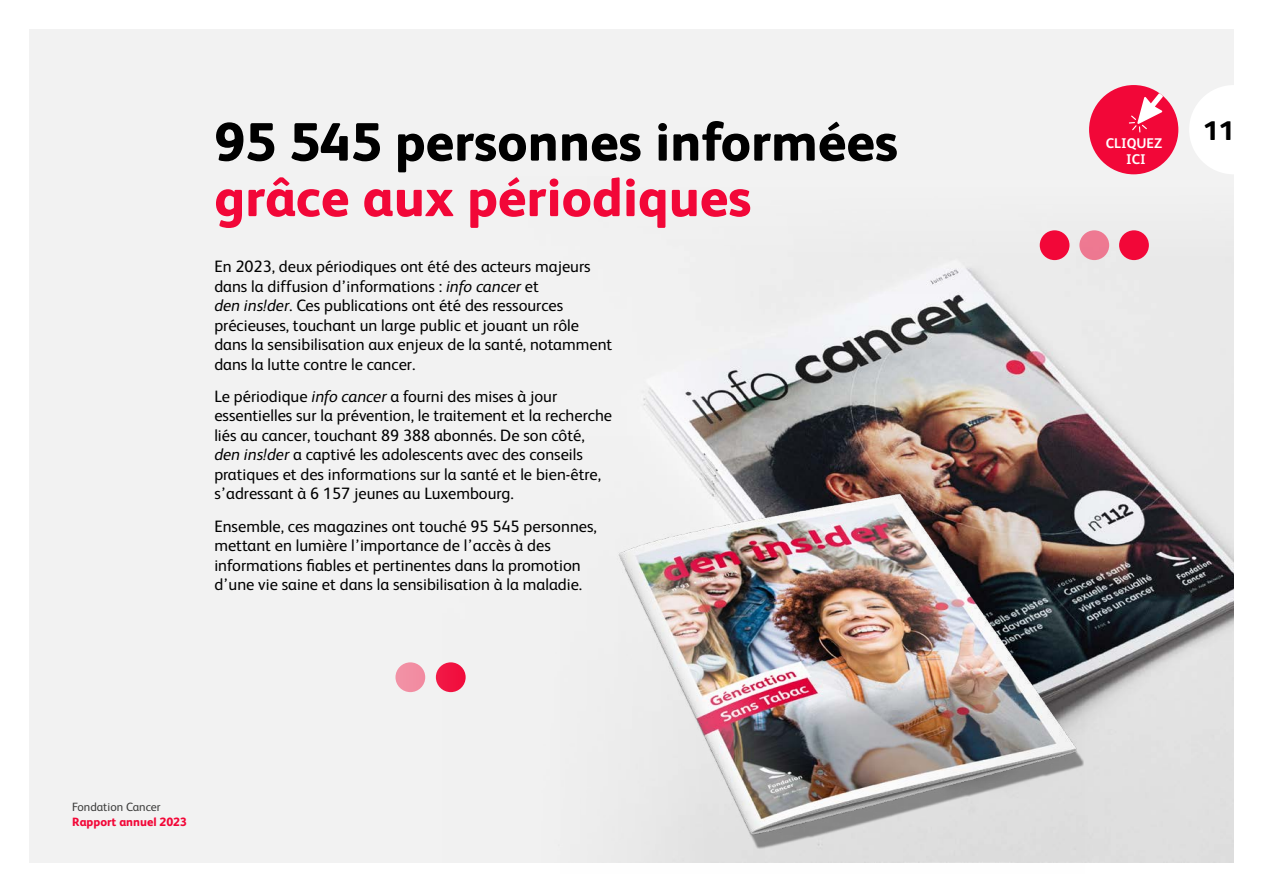
<style>
.page{position:relative;width:1263px;height:893px;background:#fff}
.page>*{position:absolute;margin:0;border:0;box-sizing:border-box;transform-origin:0 0}
.t1{font:800 54px "FS Albert";color:#000}
.t2{font:800 54px "FS Albert";color:#f20738}
.t3{font:800 27px "FS Albert";color:#000}
.t4{font:16.5px/19.5px "FS Albert";color:#000}
.t5{font:700 14.1px/15.6px "FS Albert";color:#fff;text-align:center}
.t6{font:800 12px "FS Albert";color:#f20738}
.t7{font:12px "FS Albert";color:#3c3c3b}
.s1{font-style:italic}
</style>
<div class="page">
<div style="left:30px;top:30px;width:1204px;height:833px;background:#f2f2f2"></div>
<img style="left:442px;top:294px;width:792px;height:569px">
<div style="left:395px;top:662px;width:30px;height:30px;background:#f28ea3;border-radius:50%"></div>
<div style="left:436px;top:662px;width:30px;height:30px;background:#f11241;border-radius:50%"></div>
<div style="left:1040px;top:230px;width:29px;height:30px;background:#f20738;border-radius:50%"></div>
<div style="left:1079px;top:230px;width:30px;height:30px;background:#ee7991;border-radius:50%"></div>
<div style="left:1119px;top:230px;width:30px;height:30px;background:#f20738;border-radius:50%"></div>
<img style="left:560px;top:437px;width:524px;height:426px">
<div style="left:1089px;top:85px;width:89px;height:89px;background:#f20738;border-radius:50%"></div>
<svg style="left:1129px;top:93px;width:34px;height:39px"></svg>
<svg style="left:1189px;top:85px;width:45px;height:89px"></svg>
<h1 class="t1" style="left:214px;top:103px;width:685px">95 545 personnes informées</h1>
<h1 class="t2" style="left:214px;top:158px;width:539px">grâce aux périodiques</h1>
<p class="t4" style="left:214px;top:256px;width:399px">En 2023, deux périodiques ont été des acteurs majeurs dans la diffusion d’informations : <span class="s1">info cancer</span> et<br><span class="s1">den ins!der</span>. Ces publications ont été des ressources précieuses, touchant un large public et jouant un rôle dans la sensibilisation aux enjeux de la santé, notamment dans la lutte contre le cancer.</p>
<p class="t4" style="left:214px;top:386px;width:399px">Le périodique <span class="s1">info cancer</span> a fourni des mises à jour essentielles sur la prévention, le traitement et la recherche liés au cancer, touchant 89 388 abonnés. De son côté, <span class="s1">den ins!der</span> a captivé les adolescents avec des conseils pratiques et des informations sur la santé et le bien-être, s’adressant à 6 157 jeunes au Luxembourg.</p>
<p class="t4" style="left:214px;top:515px;width:384px">Ensemble, ces magazines ont touché 95 545 personnes, mettant en lumière l’importance de l’accès à des informations fiables et pertinentes dans la promotion d’une vie saine et dans la sensibilisation à la maladie.</p>
<p class="t7" style="left:72px;top:799px;width:90px">Fondation Cancer</p>
<p class="t6" style="left:72px;top:813px;width:116px">Rapport annuel 2023</p>
<p class="t5" style="left:1106px;top:135px;width:58px">CLIQUEZ<br>ICI</p>
<h2 class="t3" style="left:1203px;top:111px;width:32px">11</h2>
</div>
